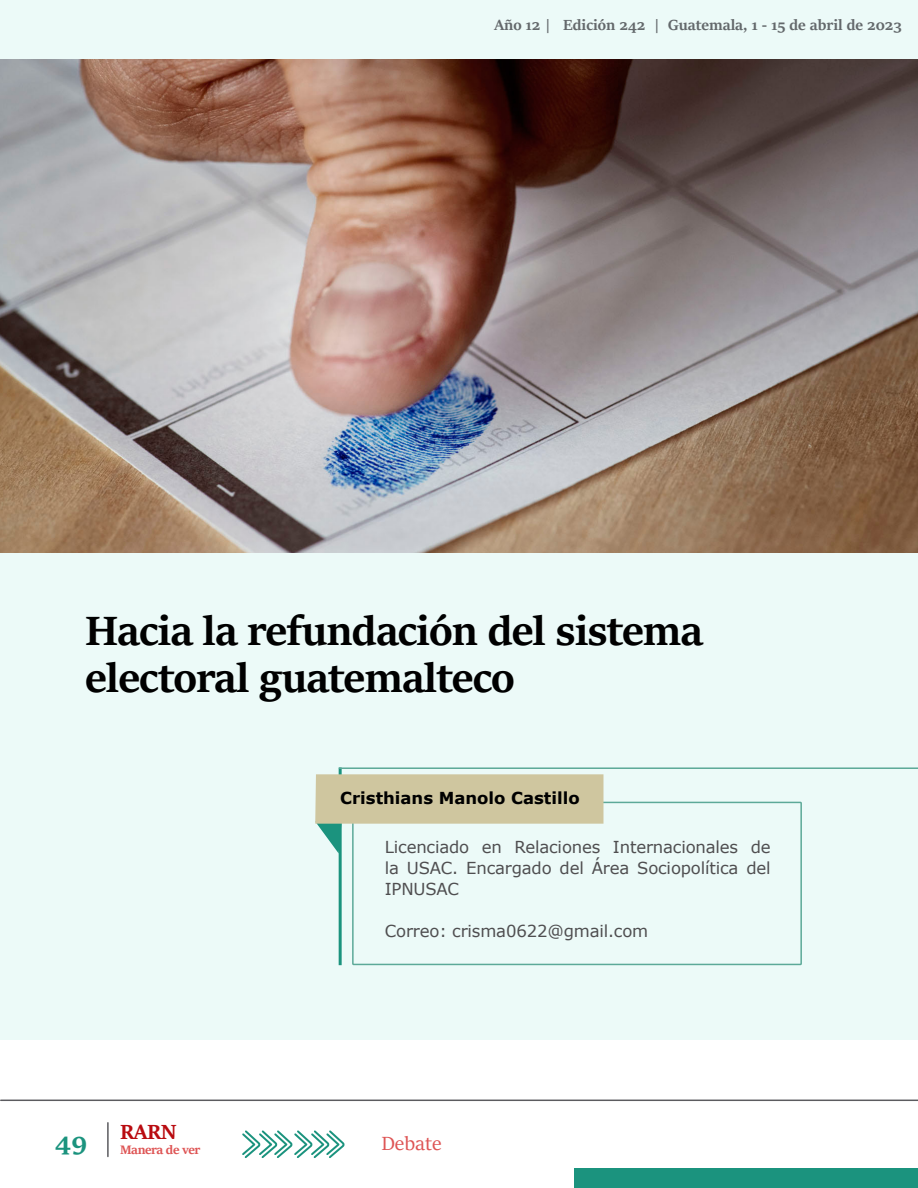
<style>
.page{position:relative;width:918px;height:1188px;background:#fff}
.page>*{position:absolute;margin:0;border:0;box-sizing:border-box;transform-origin:0 0}
.t1{font:700 45px/46.5px "Sitka Heading";letter-spacing:-.02em;color:#000}
.t2{font:700 28.5px "Sitka Heading";color:#1b937e}
.t3{font:700 22.5px "Sitka Heading";color:#b90b10}
.t4{font:21px "Sitka Heading";color:#de5454}
.t5{font:16.5px/21px "Verdana";letter-spacing:-.01em;color:#4f4e50;text-align:justify}
.t6{font:700 16.5px "Sitka Display";color:#6c6b6f}
.t7{font:700 16.5px "Verdana";color:#000}
.t8{font:700 13.5px "Sitka Heading";letter-spacing:-.03em;color:#de5454}
</style>
<div class="page">
<div style="left:1px;top:0;width:917px;height:1039px;background:#ecfaf8"></div>
<div style="left:574px;top:1168px;width:344px;height:20px;background:#1b937e"></div>
<svg style="left:242px;top:1130px;width:103px;height:28px"></svg>
<hr style="left:1px;top:1100px;width:917px;height:1px;background:#5b5b5f">
<hr style="left:107px;top:1123px;width:2px;height:34px;background:#5b5b5f">
<hr style="left:339px;top:767px;width:3px;height:198px;background:#1b937e">
<hr style="left:339px;top:767px;width:579px;height:2px;background:#5ca998">
<div style="left:352px;top:802px;width:450px;height:163px;border:2px solid #5ca998"></div>
<svg style="left:315px;top:774px;width:288px;height:79px"></svg>
<img style="left:0;top:60px;width:918px;height:493px">
<p class="t6" style="left:494px;top:13px;width:409px">Año 12 | Edición 242 | Guatemala, 1 - 15 de abril de 2023</p>
<h1 class="t1" style="left:85px;top:605px;width:620px">Hacia la refundación del sistema electoral guatemalteco</h1>
<p class="t7" style="left:340px;top:787px;width:241px">Cristhians Manolo Castillo</p>
<p class="t5" style="left:385px;top:837px;width:387px">Licenciado en Relaciones Internacionales de la USAC. Encargado del Área Sociopolítica del IPNUSAC</p>
<p class="t5" style="left:385px;top:921px;width:265px">Correo: crisma0622@gmail.com</p>
<h3 class="t3" style="left:120px;top:1115px;width:58px">RARN</h3>
<h2 class="t2" style="left:55px;top:1120px;width:33px">49</h2>
<p class="t4" style="left:381px;top:1128px;width:62px">Debate</p>
<p class="t8" style="left:120px;top:1139px;width:82px">Manera de ver</p>
</div>
